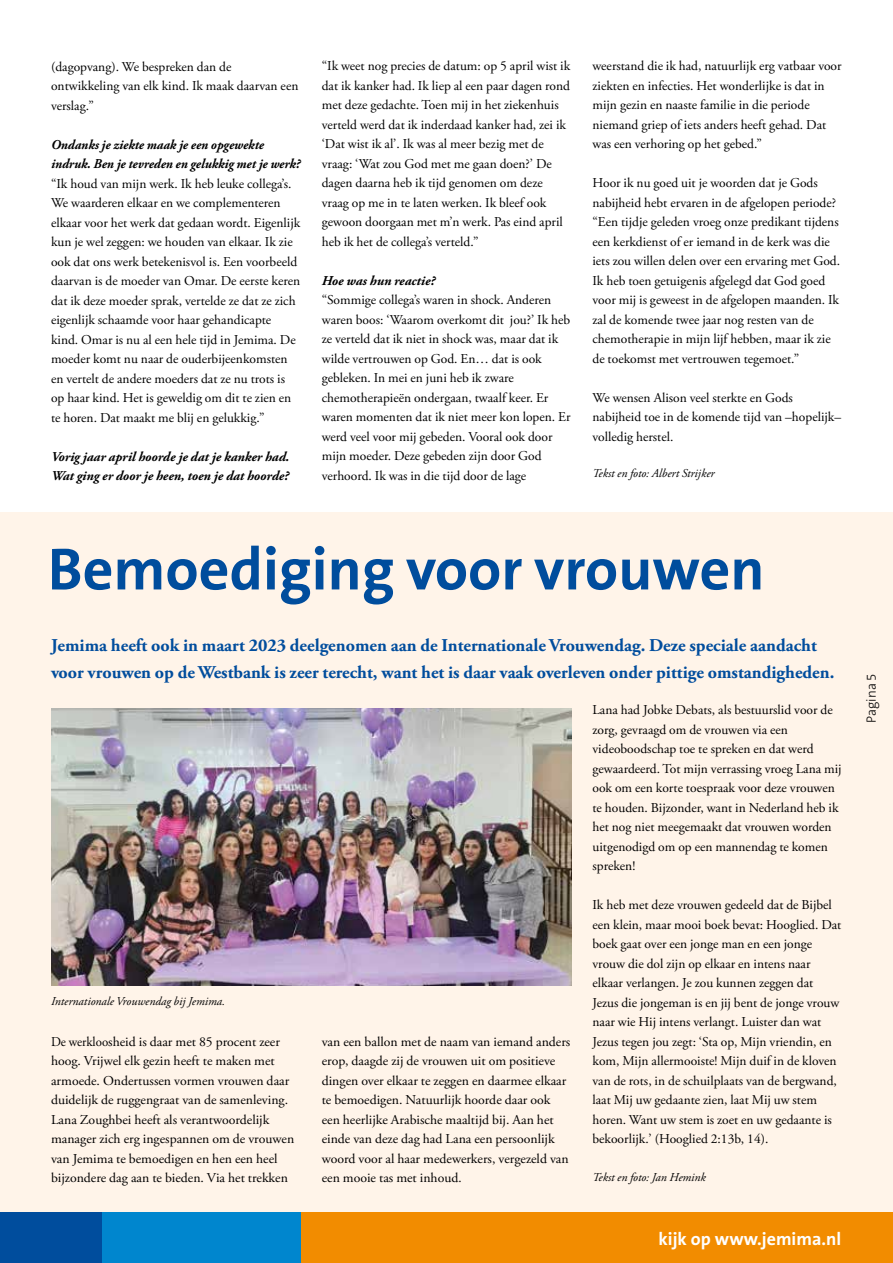
<style>
.page{position:relative;width:893px;height:1263px;background:#fff}
.page>*{position:absolute;margin:0;border:0;box-sizing:border-box;transform-origin:0 0}
.t1{font:700 60px "The Sans B7";color:#004d9d}
.t2{font:700 18px/27px "Adobe Garamond Pro";color:#004d9d}
.t3{font:700 18px "The Sans B7";color:#fff}
.t4{font:13.5px/19.5px "Adobe Garamond Pro";color:#000}
.t5{font:13.5px/19.5px "Adobe Garamond Pro";color:#000;scale:.95 1}
.t6{font:italic 700 13.5px/19.5px "Adobe Garamond Pro";color:#000}
.t7{font:italic 700 13.5px/19.5px "Adobe Garamond Pro";color:#000;scale:.96 1}
.t8{font:300 13.5px "The Sans B3";color:#000}
.t9{font:italic 12px "Adobe Garamond Pro";color:#000}
</style>
<div class="page">
<div style="left:0;top:512px;width:893px;height:702px;background:#fff4e9"></div>
<img style="left:51px;top:708px;width:520px;height:277px">
<div style="left:0;top:1212px;width:893px;height:51px;background:#f28c00"></div>
<div style="left:0;top:1212px;width:102px;height:51px;background:#004d9d"></div>
<div style="left:102px;top:1212px;width:198px;height:51px;background:#0086ce"></div>
<p class="t4" style="left:51px;top:57px;width:249px">(dagopvang). We bespreken dan de ontwikkeling van elk kind. Ik maak daarvan een verslag.”</p>
<p class="t7" style="left:51px;top:135px;width:261px">Ondanks je ziekte maak je een opgewekte indruk. Ben je tevreden en gelukkig met je werk?</p>
<p class="t4" style="left:51px;top:174px;width:251px">“Ik houd van mijn werk. Ik heb leuke collega’s.<br>We waarderen elkaar en we complementeren elkaar voor het werk dat gedaan wordt. Eigenlijk kun je wel zeggen: we houden van elkaar. Ik zie ook dat ons werk betekenisvol is. Een voorbeeld daarvan is de moeder van Omar. De eerste keren dat ik deze moeder sprak, vertelde ze dat ze zich eigenlijk schaamde voor haar gehandicapte kind. Omar is nu al een hele tijd in Jemima. De moeder komt nu naar de ouderbijeenkomsten en vertelt de andere moeders dat ze nu trots is op haar kind. Het is geweldig om dit te zien en te horen. Dat maakt me blij en gelukkig.”</p>
<p class="t6" style="left:51px;top:447px;width:240px">Vorig jaar april hoorde je dat je kanker had.<br>Wat ging er door je heen, toen je dat hoorde?</p>
<p class="t4" style="left:322px;top:57px;width:250px">“Ik weet nog precies de datum: op 5 april wist ik dat ik kanker had. Ik liep al een paar dagen rond met deze gedachte. Toen mij in het ziekenhuis verteld werd dat ik inderdaad kanker had, zei ik ‘Dat wist ik al’. Ik was al meer bezig met de vraag: ‘Wat zou God met me gaan doen?’ De dagen daarna heb ik tijd genomen om deze vraag op me in te laten werken. Ik bleef ook gewoon doorgaan met m’n werk. Pas eind april heb ik het de collega’s verteld.”</p>
<p class="t6" style="left:322px;top:271px;width:115px">Hoe was hun reactie?</p>
<p class="t4" style="left:322px;top:291px;width:250px">“Sommige collega’s waren in shock. Anderen waren boos: ‘Waarom overkomt dit jou?’ Ik heb ze verteld dat ik niet in shock was, maar dat ik wilde vertrouwen op God. En… dat is ook gebleken. In mei en juni heb ik zware chemotherapieën ondergaan, twaalf keer. Er waren momenten dat ik niet meer kon lopen. Er werd veel voor mij gebeden. Vooral ook door mijn moeder. Deze gebeden zijn door God verhoord. Ik was in die tijd door de lage</p>
<p class="t4" style="left:592px;top:57px;width:251px">weerstand die ik had, natuurlijk erg vatbaar voor ziekten en infecties. Het wonderlijke is dat in mijn gezin en naaste familie in die periode niemand griep of iets anders heeft gehad. Dat was een verhoring op het gebed.”</p>
<p class="t4" style="left:592px;top:174px;width:249px">Hoor ik nu goed uit je woorden dat je Gods nabijheid hebt ervaren in de afgelopen periode? “Een tijdje geleden vroeg onze predikant tijdens een kerkdienst of er iemand in de kerk was die iets zou willen delen over een ervaring met God.<br>Ik heb toen getuigenis afgelegd dat God goed voor mij is geweest in de afgelopen maanden. Ik zal de komende twee jaar nog resten van de chemotherapie in mijn lijf hebben, maar ik zie de toekomst met vertrouwen tegemoet.”</p>
<p class="t4" style="left:592px;top:388px;width:250px">We wensen Alison veel sterkte en Gods nabijheid toe in de komende tijd van –hopelijk– volledig herstel.</p>
<p class="t9" style="left:592px;top:466px;width:124px">Tekst en foto: Albert Strijker</p>
<h1 class="t1" style="left:48px;top:538px;width:718px">Bemoediging voor vrouwen</h1>
<h2 class="t2" style="left:51px;top:632px;width:785px">Jemima heeft ook in maart 2023 deelgenomen aan de Internationale Vrouwendag. Deze speciale aandacht voor vrouwen op de Westbank is zeer terecht, want het is daar vaak overleven onder pittige omstandigheden.</h2>
<p class="t9" style="left:51px;top:994px;width:176px">Internationale Vrouwendag bij Jemima.</p>
<p class="t5" style="left:51px;top:1032px;width:257px">De werkloosheid is daar met 85 procent zeer hoog. Vrijwel elk gezin heeft te maken met armoede. Ondertussen vormen vrouwen daar duidelijk de ruggengraat van de samenleving.<br>Lana Zoughbei heeft als verantwoordelijk manager zich erg ingespannen om de vrouwen van Jemima te bemoedigen en hen een heel bijzondere dag aan te bieden. Via het trekken</p>
<p class="t4" style="left:322px;top:1032px;width:250px">van een ballon met de naam van iemand anders erop, daagde zij de vrouwen uit om positieve dingen over elkaar te zeggen en daarmee elkaar te bemoedigen. Natuurlijk hoorde daar ook een heerlijke Arabische maaltijd bij. Aan het einde van deze dag had Lana een persoonlijk woord voor al haar medewerkers, vergezeld van een mooie tas met inhoud.</p>
<p class="t4" style="left:592px;top:700px;width:251px">Lana had Jobke Debats, als bestuurslid voor de zorg, gevraagd om de vrouwen via een videoboodschap toe te spreken en dat werd gewaardeerd. Tot mijn verrassing vroeg Lana mij ook om een korte toespraak voor deze vrouwen te houden. Bijzonder, want in Nederland heb ik het nog niet meegemaakt dat vrouwen worden uitgenodigd om op een mannendag te komen spreken!</p>
<p class="t4" style="left:592px;top:895px;width:250px">Ik heb met deze vrouwen gedeeld dat de Bijbel een klein, maar mooi boek bevat: Hooglied. Dat boek gaat over een jonge man en een jonge vrouw die dol zijn op elkaar en intens naar elkaar verlangen. Je zou kunnen zeggen dat Jezus die jongeman is en jij bent de jonge vrouw naar wie Hij intens verlangt. Luister dan wat Jezus tegen jou zegt: ‘Sta op, Mijn vriendin, en kom, Mijn allermooiste! Mijn duif in de kloven van de rots, in de schuilplaats van de bergwand, laat Mij uw gedaante zien, laat Mij uw stem horen. Want uw stem is zoet en uw gedaante is bekoorlijk.’ (Hooglied 2:13b, 14).</p>
<p class="t9" style="left:592px;top:1170px;width:115px">Tekst en foto: Jan Hemink</p>
<h2 class="t3" style="left:659px;top:1229px;width:184px">kijk op www.jemima.nl</h2>
<p class="t8" style="left:864px;top:722px;width:51px;rotate:-90deg">Pagina 5</p>
</div>
